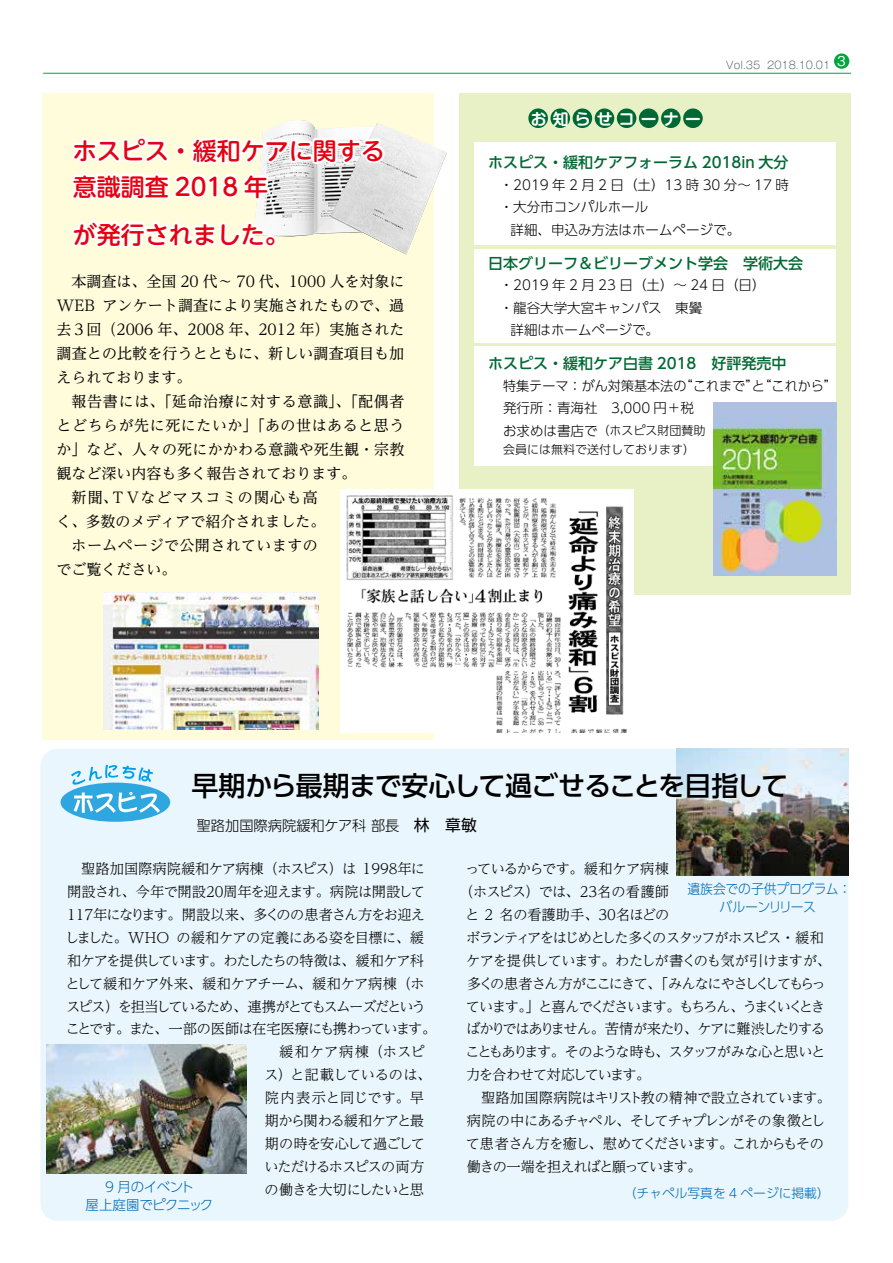
<style>
.page{position:relative;width:893px;height:1263px;background:#fff}
.page>*{position:absolute;margin:0;border:0;box-sizing:border-box;transform-origin:0 0}
.t1{font:500 27px "UD Shin Go Pro";letter-spacing:-.035em;color:#000}
.t2{font:500 24px/36px "UD Shin M Go Pro";color:#e60012}
.t3{font:700 15.75px "Shin M Go Pro De";letter-spacing:.4em;color:#fff}
.t4{font:15px/24px "UD Reimin Pro";letter-spacing:.01em;color:#000;text-align:justify}
.t5{font:500 15px "UD Shin Go Pro";color:#006933}
.t6{font:15px "UD Reimin Pro";letter-spacing:.045em;color:#000}
.t7{font:15px "UD Reimin Pro";letter-spacing:.035em;color:#000}
.t8{font:15px "UD Reimin Pro";letter-spacing:.085em;color:#000}
.t9{font:15px "UD Reimin Pro";letter-spacing:.03em;color:#000}
.t10{font:300 14.25px "UD Reimin Pro";letter-spacing:-.07em;color:#000}
.t11{font:300 14.25px "UD Reimin Pro";letter-spacing:-.11em;color:#000}
.t12{font:300 14.25px "UD Reimin Pro";letter-spacing:-.105em;color:#000}
.t13{font:300 14.25px "UD Reimin Pro";letter-spacing:-.035em;color:#000}
.t14{font:300 14.25px "UD Reimin Pro";color:#000}
.t15{font:300 14.25px "UD Reimin Pro";letter-spacing:-.125em;color:#000}
.t16{font:300 14.25px "UD Reimin Pro";letter-spacing:-.115em;color:#000}
.t17{font:300 14.25px "UD Reimin Pro";letter-spacing:-.09em;color:#000}
.t18{font:300 14.25px "UD Reimin Pro";letter-spacing:-.01em;color:#000}
.t19{font:300 14.25px "UD Reimin Pro";letter-spacing:-.04em;color:#000}
.t20{font:300 14.25px "UD Reimin Pro";letter-spacing:-.02em;color:#000}
.t21{font:300 14.25px "UD Shin Go Pro";color:#000}
.t22{font:300 14.25px "UD Reimin Pro";letter-spacing:-.095em;color:#000}
.t23{font:300 14.25px "UD Reimin Pro";letter-spacing:.01em;color:#000}
.t24{font:300 14.25px "UD Reimin Pro";letter-spacing:.05em;color:#000}
.t25{font:300 13.5px/22.5px "UD Shin Go Pro";color:#000}
.t26{font:300 13.5px/18px "UD Shin Go Pro";letter-spacing:-.025em;color:#006bb6;text-align:center;scale:.95 1}
.t27{font:300 13.5px/18px "UD Shin Go Pro";letter-spacing:-.025em;color:#006bb6;text-align:center}
.t28{font:500 13.5px "Gothic BBB Pro";color:#fff}
.t29{font:300 12.75px "UD Shin Go Pro";color:#006bb6}
.t30{font:300 12px/18.8px "UD Shin Go Pro";color:#000}
.t31{font:300 10.5px "Gothic MB101 Pro";color:#686d71}
.s1{font-size:13.5px}
.s2{font-weight:400;font-size:15.75px}
</style>
<div class="page">
<div style="left:459px;top:93px;width:391px;height:502px;background:#e8f0c5"></div>
<hr style="left:43px;top:73px;width:808px;height:1px;background:#00a73b">
<div style="left:834px;top:53px;width:15px;height:16px;background:#00a73b;border-radius:50%"></div>
<div style="left:595px;top:108px;width:19px;height:20px;background:#006933;border-radius:50%"></div>
<div style="left:573px;top:108px;width:19px;height:20px;background:#006933;border-radius:50%"></div>
<div style="left:550px;top:108px;width:20px;height:20px;background:#006933;border-radius:50%"></div>
<div style="left:528px;top:108px;width:20px;height:20px;background:#006933;border-radius:50%"></div>
<div style="left:617px;top:108px;width:19px;height:20px;background:#006933;border-radius:50%"></div>
<div style="left:639px;top:108px;width:19px;height:20px;background:#006933;border-radius:50%"></div>
<div style="left:661px;top:108px;width:20px;height:20px;background:#006933;border-radius:50%"></div>
<div style="left:683px;top:108px;width:20px;height:20px;background:#006933;border-radius:50%"></div>
<div style="left:40px;top:749px;width:808px;height:472px;background:#eaf6fd;border-radius:17px"></div>
<div style="left:61px;top:783px;width:109px;height:39px;background:#2ea7e0;border-radius:50%"></div>
<div style="left:475px;top:143px;width:361px;height:102px;background:#fff"></div>
<div style="left:475px;top:249px;width:361px;height:94px;background:#fff"></div>
<div style="left:475px;top:347px;width:361px;height:119px;background:#fff"></div>
<div style="left:43px;top:94px;width:391px;height:646px;background:#fffcdb"></div>
<img style="left:714px;top:403px;width:122px;height:172px">
<img style="left:256px;top:120px;width:191px;height:134px">
<img style="left:341px;top:490px;width:292px;height:242px">
<img style="left:279px;top:592px;width:40px;height:137px">
<img style="left:47px;top:1045px;width:200px;height:129px">
<img style="left:676px;top:748px;width:172px;height:128px">
<svg style="left:71px;top:125px;width:316px;height:79px"></svg>
<svg style="left:69px;top:217px;width:210px;height:602px"></svg>
<h2 class="t2" style="left:73px;top:131px;width:314px">ホスピス・緩和ケアに関する意識調査 2018 年</h2>
<h2 class="t2" style="left:73px;top:215px;width:218px">が発行されました。</h2>
<p class="t4" style="left:57px;top:269px;width:349px;text-indent:15px">本調査は、全国 20 代～ 70 代、1000 人を対象にWEB アンケート調査により実施されたもので、過去３回（2006 年、2008 年、2012 年）実施された調査との比較を行うとともに、新しい調査項目も加えられております。</p>
<p class="t6" style="left:72px;top:389px;width:334px">報告書には、「延命治療に対する意識」、「配偶者</p>
<p class="t7" style="left:57px;top:413px;width:349px">とどちらが先に死にたいか」「あの世はあると思う</p>
<p class="t4" style="left:57px;top:437px;width:349px">か」など、人々の死にかかわる意識や死生観・宗教</p>
<p class="t4" style="left:57px;top:461px;width:302px">観など深い内容も多く報告されております。</p>
<p class="t8" style="left:72px;top:485px;width:248px">新聞、ＴＶなどマスコミの関心も高</p>
<p class="t4" style="left:57px;top:509px;width:270px">く、多数のメディアで紹介されました。</p>
<p class="t9" style="left:72px;top:533px;width:248px">ホームページで公開されていますの</p>
<p class="t4" style="left:57px;top:557px;width:122px">でご覧ください。</p>
<p class="t31" style="left:726px;top:56px;width:106px">Vol.35 2018.10.01</p>
<p class="t28" style="left:837px;top:50px;width:10px">3</p>
<p class="t3" style="left:531px;top:106px;width:172px">お知らせコーナー</p>
<p class="t5" style="left:488px;top:151px;width:302px">ホスピス・緩和ケアフォーラム 2018in 大分</p>
<p class="t25" style="left:500px;top:173px;width:291px">・2019 年 2 月 2 日（土）13 時 30 分～ 17 時</p>
<p class="t25" style="left:500px;top:195px;width:150px">・大分市コンパルホール</p>
<p class="t25" style="left:511px;top:218px;width:231px">詳細、申込み方法はホームページで。</p>
<p class="t5" style="left:488px;top:251px;width:317px">日本グリーフ＆ビリーブメント学会　学術大会</p>
<p class="t25" style="left:500px;top:273px;width:274px">・2019 年 2 月 23 日（土）～ 24 日（日）　</p>
<p class="t25" style="left:500px;top:296px;width:204px">・龍谷大学大宮キャンパス　東黌</p>
<p class="t25" style="left:511px;top:318px;width:150px">詳細はホームページで。</p>
<p class="t5" style="left:488px;top:352px;width:300px">ホスピス・緩和ケア白書 2018　好評発売中</p>
<p class="t25" style="left:503px;top:374px;width:335px">特集テーマ：がん対策基本法の“これまで”と“これから”発行所：青海社　3,000 円＋税</p>
<p class="t30" style="left:503px;top:421px;width:204px"><span class="s1">お求めは書店で</span>（ホスピス財団賛助会員には無料で送付しております）</p>
<h1 class="t1" style="left:192px;top:764px;width:598px">早期から最期まで安心して過ごせることを目指して</h1>
<p class="t21" style="left:197px;top:814px;width:282px">聖路加国際病院緩和ケア科 部長　<span class="s2">林　章敏</span></p>
<p class="t14" style="left:81px;top:857px;width:345px">聖路加国際病院緩和ケア病棟（ホスピス）は 1998年に</p>
<p class="t13" style="left:67px;top:880px;width:360px">開設され、今年で開設20周年を迎えます。病院は開設して</p>
<p class="t10" style="left:67px;top:903px;width:360px">117年になります。開設以来、多くのの患者さん方をお迎え</p>
<p class="t19" style="left:65px;top:926px;width:361px">しました。WHO の緩和ケアの定義にある姿を目標に、緩</p>
<p class="t17" style="left:67px;top:948px;width:359px">和ケアを提供しています。わたしたちの特徴は、緩和ケア科</p>
<p class="t20" style="left:66px;top:971px;width:361px">として緩和ケア外来、緩和ケアチーム、緩和ケア病棟（ホ</p>
<p class="t11" style="left:66px;top:994px;width:361px">スピス）を担当しているため、連携がとてもスムーズだという</p>
<p class="t10" style="left:66px;top:1017px;width:372px">ことです。また、一部の医師は在宅医療にも携わっています。</p>
<p class="t24" style="left:279px;top:1040px;width:147px">緩和ケア病棟（ホスピ</p>
<p class="t18" style="left:264px;top:1063px;width:169px">ス）と記載しているのは、</p>
<p class="t23" style="left:265px;top:1086px;width:161px">院内表示と同じです。早</p>
<p class="t10" style="left:265px;top:1109px;width:161px">期から関わる緩和ケアと最</p>
<p class="t10" style="left:265px;top:1132px;width:162px">期の時を安心して過ごして</p>
<p class="t10" style="left:264px;top:1155px;width:161px">いただけるホスピスの両方</p>
<p class="t10" style="left:265px;top:1178px;width:161px">の働きを大切にしたいと思</p>
<p class="t27" style="left:86px;top:1177px;width:129px">9 月のイベント<br>屋上庭園でピクニック</p>
<p class="t10" style="left:465px;top:857px;width:206px">っているからです。緩和ケア病棟</p>
<p class="t14" style="left:460px;top:880px;width:211px">（ホスピス）では、23名の看護師</p>
<p class="t18" style="left:465px;top:903px;width:206px">と 2 名の看護助手、30名ほどの</p>
<p class="t12" style="left:466px;top:926px;width:359px">ボランティアをはじめとした多くのスタッフがホスピス・緩和</p>
<p class="t10" style="left:466px;top:949px;width:366px">ケアを提供しています。わたしが書くのも気が引けますが、</p>
<p class="t15" style="left:467px;top:971px;width:360px">多くの患者さん方がここにきて、「みんなにやさしくしてもらっ</p>
<p class="t16" style="left:466px;top:994px;width:361px">ています。」と喜んでくださいます。もちろん、うまくいくとき</p>
<p class="t12" style="left:466px;top:1017px;width:360px">ばかりではありません。苦情が来たり、ケアに難渋したりする</p>
<p class="t11" style="left:465px;top:1040px;width:361px">こともあります。そのような時も、スタッフがみな心と思いと</p>
<p class="t10" style="left:466px;top:1063px;width:186px">力を合わせて対応しています。</p>
<p class="t13" style="left:481px;top:1086px;width:352px">聖路加国際病院はキリスト教の精神で設立されています。</p>
<p class="t10" style="left:467px;top:1109px;width:360px">病院の中にあるチャペル、そしてチャプレンがその象徴とし</p>
<p class="t10" style="left:466px;top:1132px;width:360px">て患者さん方を癒し、慰めてくださいます。これからもその</p>
<p class="t22" style="left:467px;top:1155px;width:236px">働きの一端を担えればと願っています。</p>
<p class="t26" style="left:687px;top:880px;width:174px">遺族会での子供プログラム：バルーンリリース</p>
<p class="t29" style="left:624px;top:1183px;width:208px">（チャペル写真を 4 ページに掲載）</p>
</div>
